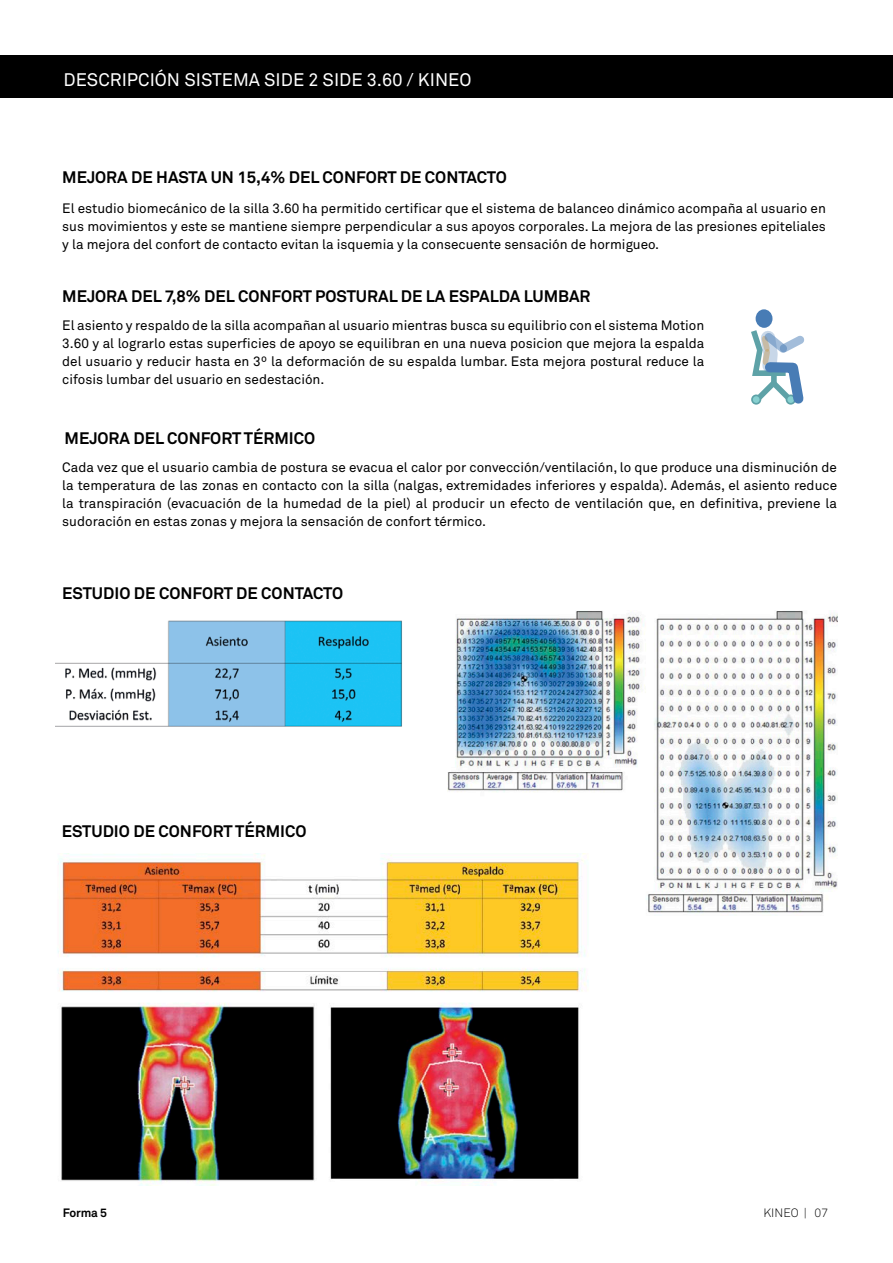
<style>
.page{position:relative;width:893px;height:1263px;background:#fff}
.page>*{position:absolute;margin:0;border:0;box-sizing:border-box;transform-origin:0 0}
.t1{font:18px "Akkurat";color:#fff}
.t2{font:700 16.5px "Akkurat";color:#000}
.t3{font:13.5px/18px "Akkurat";color:#000;text-align:justify}
.t4{font:300 12px "Akkurat";color:#000}
.t5{font:700 12px "Akkurat";letter-spacing:-.02em;color:#000}
</style>
<div class="page">
<div style="left:0;top:55px;width:893px;height:43px;background:#000"></div>
<img style="left:55px;top:620px;width:347px;height:107px">
<svg style="left:751px;top:309px;width:53px;height:96px"></svg>
<img style="left:447px;top:611px;width:390px;height:302px">
<img style="left:57px;top:853px;width:539px;height:333px">
<h1 class="t1" style="left:64px;top:68px;width:409px">DESCRIPCIÓN SISTEMA SIDE 2 SIDE 3.60 / KINEO</h1>
<p class="t2" style="left:62px;top:167px;width:446px">MEJORA DE HASTA UN 15,4% DEL CONFORT DE CONTACTO</p>
<p class="t3" style="left:62px;top:199px;width:765px">El estudio biomecánico de la silla 3.60 ha permitido certificar que el sistema de balanceo dinámico acompaña al usuario en sus movimientos y este se mantiene siempre perpendicular a sus apoyos corporales. La mejora de las presiones epiteliales y la mejora del confort de contacto evitan la isquemia y la consecuente sensación de hormigueo.</p>
<p class="t2" style="left:62px;top:286px;width:530px">MEJORA DEL 7,8% DEL CONFORT POSTURAL DE LA ESPALDA LUMBAR</p>
<p class="t3" style="left:62px;top:316px;width:644px">El asiento y respaldo de la silla acompañan al usuario mientras busca su equilibrio con el sistema Motion 3.60 y al lograrlo estas superficies de apoyo se equilibran en una nueva posicion que mejora la espalda del usuario y reducir hasta en 3º la deformación de su espalda lumbar. Esta mejora postural reduce la cifosis lumbar del usuario en sedestación.</p>
<p class="t2" style="left:65px;top:428px;width:252px">MEJORA DEL CONFORT TÉRMICO</p>
<p class="t3" style="left:62px;top:458px;width:776px">Cada vez que el usuario cambia de postura se evacua el calor por convección/ventilación, lo que produce una disminución de la temperatura de las zonas en contacto con la silla (nalgas, extremidades inferiores y espalda). Además, el asiento reduce la transpiración (evacuación de la humedad de la piel) al producir un efecto de ventilación que, en definitiva, previene la sudoración en estas zonas y mejora la sensación de confort térmico.</p>
<p class="t2" style="left:62px;top:583px;width:282px">ESTUDIO DE CONFORT DE CONTACTO</p>
<p class="t2" style="left:62px;top:821px;width:246px">ESTUDIO DE CONFORT TÉRMICO</p>
<p class="t5" style="left:63px;top:1205px;width:46px">Forma 5</p>
<p class="t4" style="left:763px;top:1205px;width:66px">KINEO | 07</p>
</div>
